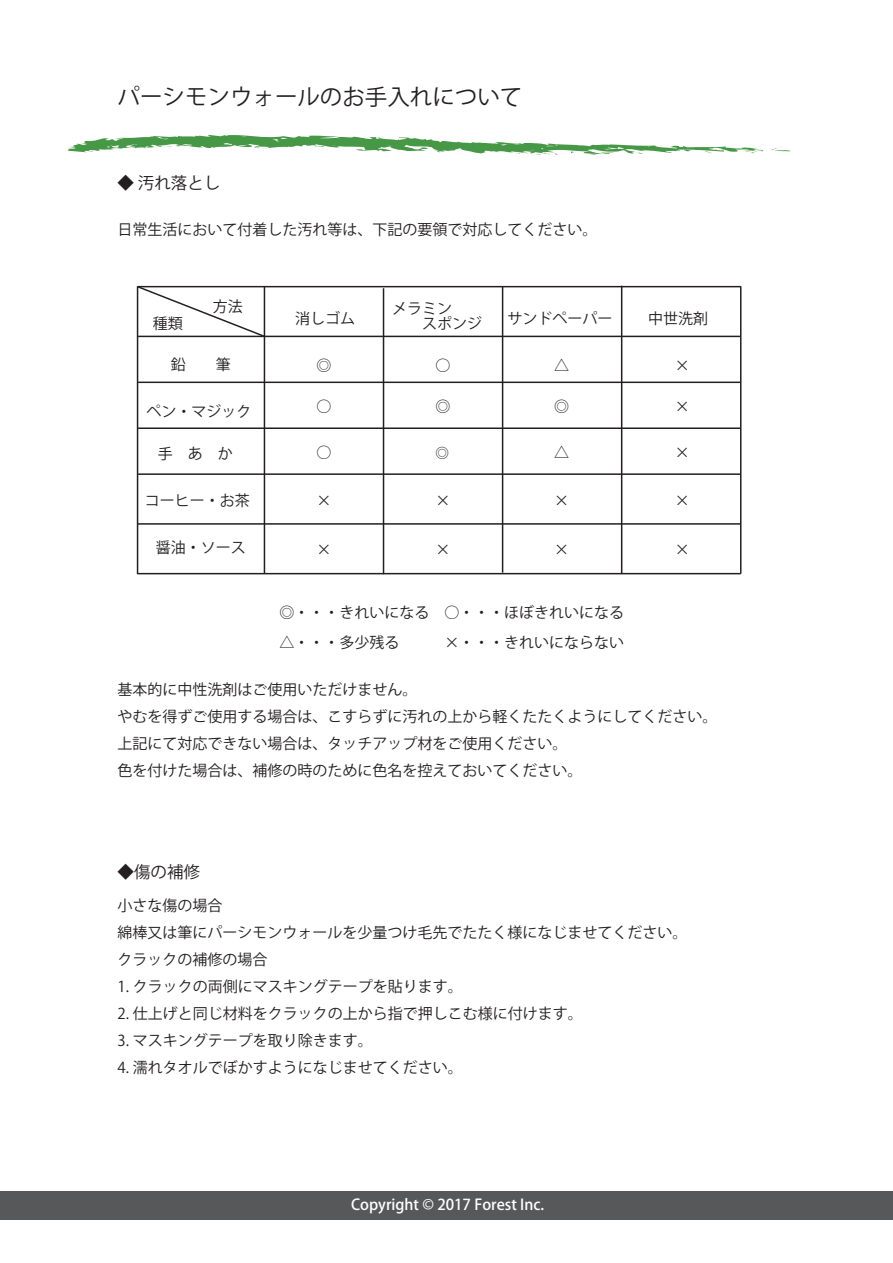
<style>
.page{position:relative;width:893px;height:1263px;background:#fff}
.page>*{position:absolute;margin:0;border:0;box-sizing:border-box;transform-origin:0 0}
.t1{font:22.5px "Koz Go Pro";color:#231f20}
.t2{font:16.5px "Koz Go Pro";color:#231f20}
.t3{font:15px/27px "Koz Go Pro";color:#231f20}
.t4{font:500 15px "Koz Go Pro";color:#fff}
.t5{font:13.5px "Koz Go Pro";color:#231f20}
</style>
<div class="page">
<div style="left:0;top:1191px;width:893px;height:29px;background:#57585a"></div>
<svg style="left:771px;top:148px;width:20px;height:4px"></svg>
<svg style="left:68px;top:134px;width:695px;height:21px"></svg>
<hr style="left:138px;top:286px;width:603px;height:1px;background:#231f20">
<hr style="left:137px;top:286px;width:1px;height:288px;background:#231f20">
<hr style="left:138px;top:336px;width:603px;height:1px;background:#231f20">
<hr style="left:264px;top:287px;width:1px;height:287px;background:#231f20">
<hr style="left:383px;top:288px;width:1px;height:286px;background:#231f20">
<hr style="left:502px;top:287px;width:1px;height:286px;background:#231f20">
<hr style="left:621px;top:286px;width:1px;height:287px;background:#231f20">
<hr style="left:740px;top:286px;width:1px;height:288px;background:#231f20">
<hr style="left:138px;top:382px;width:603px;height:1px;background:#231f20">
<hr style="left:138px;top:427px;width:603px;height:2px;background:#231f20">
<hr style="left:138px;top:473px;width:603px;height:2px;background:#231f20">
<hr style="left:138px;top:523px;width:602px;height:2px;background:#231f20">
<hr style="left:138px;top:573px;width:603px;height:1px;background:#231f20">
<svg style="left:136px;top:285px;width:130px;height:53px"></svg>
<h1 class="t1" style="left:117px;top:82px;width:406px">パーシモンウォールのお手入れについて</h1>
<p class="t2" style="left:117px;top:172px;width:104px">◆ 汚れ落とし</p>
<p class="t3" style="left:117px;top:216px;width:481px">日常生活において付着した汚れ等は、下記の要領で対応してください。</p>
<p class="t3" style="left:213px;top:294px;width:31px">方法</p>
<p class="t3" style="left:392px;top:295px;width:61px">メラミン</p>
<p class="t3" style="left:295px;top:305px;width:61px">消しゴム</p>
<p class="t3" style="left:153px;top:311px;width:31px">種類</p>
<p class="t3" style="left:392px;top:310px;width:91px">　　スポンジ</p>
<p class="t3" style="left:507px;top:305px;width:106px">サンドペーパー</p>
<p class="t3" style="left:648px;top:305px;width:61px">中世洗剤</p>
<p class="t3" style="left:171px;top:351px;width:61px">鉛　　筆</p>
<p class="t3" style="left:146px;top:399px;width:107px">ペン・マジック</p>
<p class="t3" style="left:158px;top:440px;width:76px">手　あ　か</p>
<p class="t3" style="left:145px;top:487px;width:106px">コーヒー・お茶</p>
<p class="t3" style="left:156px;top:534px;width:91px">醤油・ソース</p>
<p class="t3" style="left:435px;top:352px;width:16px">○</p>
<p class="t3" style="left:316px;top:352px;width:16px">◎</p>
<p class="t3" style="left:554px;top:352px;width:16px">△</p>
<p class="t3" style="left:675px;top:352px;width:16px">×</p>
<p class="t3" style="left:675px;top:393px;width:16px">×</p>
<p class="t3" style="left:675px;top:439px;width:16px">×</p>
<p class="t3" style="left:316px;top:393px;width:16px">○</p>
<p class="t3" style="left:316px;top:439px;width:16px">○</p>
<p class="t3" style="left:554px;top:393px;width:16px">◎</p>
<p class="t3" style="left:435px;top:393px;width:16px">◎</p>
<p class="t5" style="left:435px;top:444px;width:15px">◎</p>
<p class="t3" style="left:554px;top:439px;width:16px">△</p>
<p class="t3" style="left:554px;top:488px;width:16px">×</p>
<p class="t3" style="left:316px;top:488px;width:16px">×</p>
<p class="t3" style="left:435px;top:488px;width:16px">×</p>
<p class="t3" style="left:675px;top:487px;width:16px">×</p>
<p class="t3" style="left:316px;top:537px;width:16px">×</p>
<p class="t3" style="left:435px;top:537px;width:16px">×</p>
<p class="t3" style="left:554px;top:537px;width:16px">×</p>
<p class="t3" style="left:675px;top:537px;width:16px">×</p>
<p class="t3" style="left:280px;top:598px;width:346px;line-height:30px">◎・・・きれいになる ○・・・ほぼきれいになる△・・・多少残る</p>
<p class="t3" style="left:444px;top:630px;width:181px">×・・・きれいにならない</p>
<p class="t3" style="left:117px;top:676px;width:601px">基本的に中性洗剤はご使用いただけません。<br>やむを得ずご使用する場合は、こすらずに汚れの上から軽くたたくようにしてください。上記にて対応できない場合は、タッチアップ材をご使用ください。<br>色を付けた場合は、補修の時のために色名を控えておいてください。</p>
<p class="t2" style="left:117px;top:862px;width:84px">◆傷の補修</p>
<p class="t3" style="left:117px;top:893px;width:571px">小さな傷の場合<br>綿棒又は筆にパーシモンウォールを少量つけ毛先でたたく様になじませてください。クラックの補修の場合</p>
<p class="t3" style="left:117px;top:974px;width:347px">1. クラックの両側にマスキングテープを貼ります。</p>
<p class="t3" style="left:117px;top:1001px;width:467px">2. 仕上げと同じ材料をクラックの上から指で押しこむ様に付けます。</p>
<p class="t3" style="left:117px;top:1028px;width:257px">3. マスキングテープを取り除きます。</p>
<p class="t3" style="left:117px;top:1055px;width:347px">4. 濡れタオルでぼかすようになじませてください。</p>
<p class="t4" style="left:351px;top:1195px;width:195px">Copyright © 2017 Forest Inc.</p>
</div>
